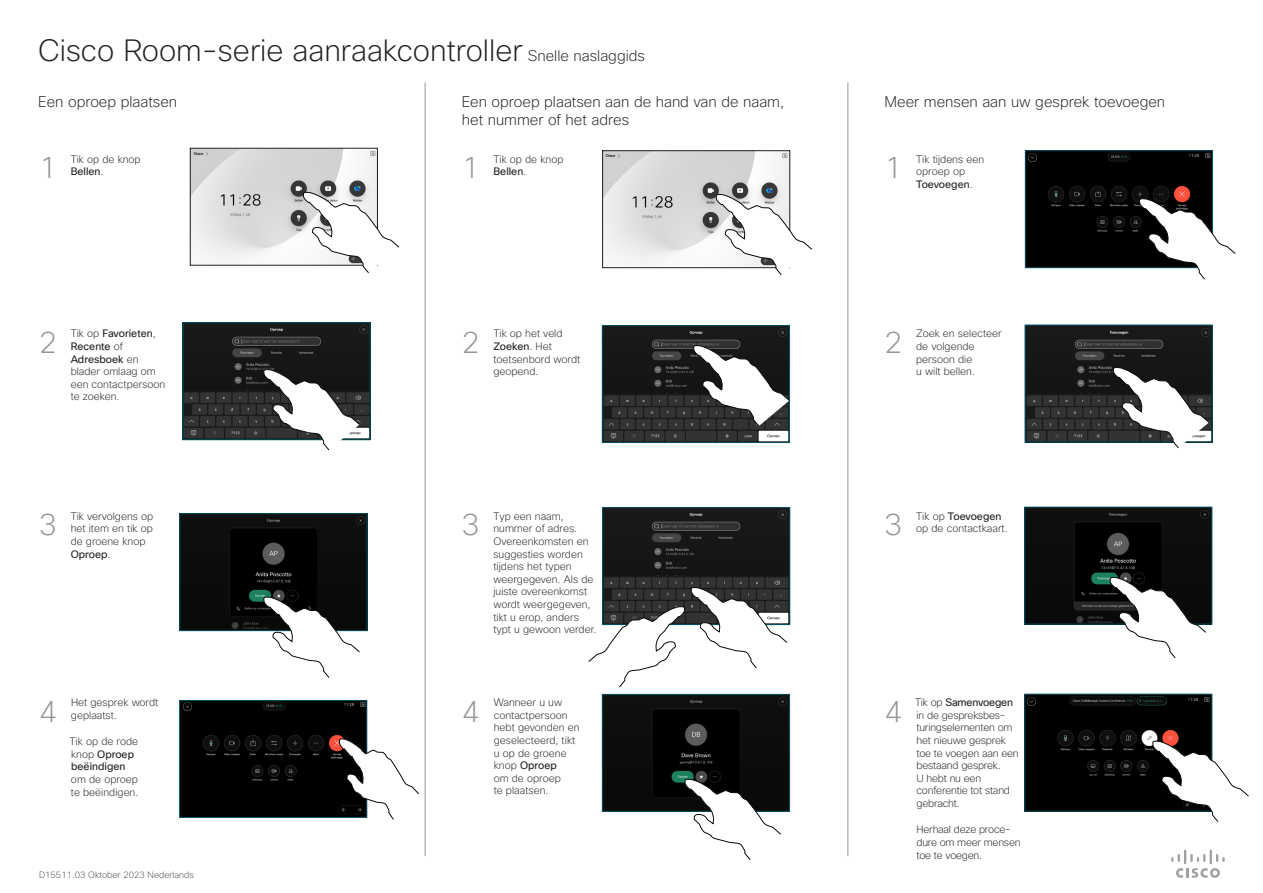
<style>
.page{position:relative;width:1263px;height:893px;background:#fff}
.page>*{position:absolute;margin:0;border:0;box-sizing:border-box;transform-origin:0 0}
.Subhead1{font:200 30px "Cisco Sans";color:#231f20}
.t1{font:200 30px "Cisco Sans";color:#939598}
.Subhead1-2{font:200 15px/18px "Cisco Sans";color:#231f20}
.CartoonAnnotation{font:200 10.5px/12.6px "Cisco Sans";color:#231f20}
.CartoonAnnotation-2{font:200 10.5px/12.6px "Cisco Sans";letter-spacing:-.02em;color:#231f20}
.t2{font:200 9px "Cisco Sans";color:#4b4c4d}
.s1{font-size:15px}
.s2{font-weight:400}
</style>
<div class="page">
<img style="left:182px;top:702px;width:183px;height:113px">
<div style="left:180px;top:700px;width:187px;height:117px;border:1px solid #005467"></div>
<img style="left:192px;top:150px;width:183px;height:113px">
<div style="left:190px;top:148px;width:187px;height:117px;border:1px solid #231f20"></div>
<svg style="left:303px;top:192px;width:96px;height:81px"></svg>
<img style="left:182px;top:516px;width:183px;height:113px">
<div style="left:180px;top:514px;width:187px;height:117px;border:1px solid #005467"></div>
<svg style="left:263px;top:596px;width:97px;height:82px"></svg>
<svg style="left:339px;top:723px;width:80px;height:97px"></svg>
<img style="left:185px;top:325px;width:183px;height:113px">
<div style="left:183px;top:323px;width:187px;height:117px;border:1px solid #005467"></div>
<svg style="left:263px;top:369px;width:97px;height:81px"></svg>
<img style="left:604px;top:696px;width:184px;height:113px">
<div style="left:602px;top:694px;width:188px;height:117px;border:1px solid #005467"></div>
<img style="left:604px;top:153px;width:184px;height:112px">
<div style="left:602px;top:151px;width:188px;height:117px;border:1px solid #231f20"></div>
<svg style="left:716px;top:194px;width:96px;height:81px"></svg>
<img style="left:604px;top:510px;width:184px;height:113px">
<div style="left:602px;top:508px;width:188px;height:117px;border:1px solid #005467"></div>
<svg style="left:691px;top:587px;width:96px;height:81px"></svg>
<svg style="left:588px;top:606px;width:97px;height:81px"></svg>
<img style="left:604px;top:327px;width:183px;height:114px">
<div style="left:602px;top:325px;width:187px;height:118px;border:1px solid #005467"></div>
<svg style="left:693px;top:345px;width:97px;height:81px"></svg>
<img style="left:1027px;top:153px;width:183px;height:113px">
<div style="left:1025px;top:151px;width:187px;height:117px;border:1px solid #005467"></div>
<img style="left:1027px;top:696px;width:183px;height:113px">
<div style="left:1025px;top:694px;width:187px;height:117px;border:1px solid #005467"></div>
<svg style="left:1139px;top:198px;width:97px;height:81px"></svg>
<img style="left:1027px;top:509px;width:183px;height:113px">
<div style="left:1025px;top:507px;width:187px;height:117px;border:1px solid #005467"></div>
<svg style="left:1110px;top:577px;width:96px;height:81px"></svg>
<img style="left:1027px;top:327px;width:183px;height:113px">
<div style="left:1025px;top:325px;width:187px;height:117px;border:1px solid #005467"></div>
<svg style="left:1113px;top:367px;width:96px;height:81px"></svg>
<hr style="left:425px;top:82px;width:1px;height:774px;background:#939598">
<hr style="left:847px;top:82px;width:1px;height:774px;background:#939598">
<svg style="left:1171px;top:849px;width:54px;height:29px"></svg>
<svg style="left:685px;top:778px;width:96px;height:82px"></svg>
<svg style="left:1152px;top:740px;width:97px;height:82px"></svg>
<h1 class="Subhead1" style="left:38px;top:31px;width:608px">Cisco Room-serie aanraakcontroller <span class="s1">Snelle naslaggids</span></h1>
<h1 class="Subhead1-2" style="left:38px;top:93px;width:140px">Een oproep plaatsen</h1>
<h1 class="Subhead1-2" style="left:884px;top:93px;width:282px">Meer mensen aan uw gesprek toevoegen</h1>
<h1 class="Subhead1-2" style="left:462px;top:93px;width:324px">Een oproep plaatsen aan de hand van de naam, het nummer of het adres</h1>
<p class="t1" style="left:39px;top:149px;width:20px">1</p>
<p class="CartoonAnnotation" style="left:71px;top:153px;width:72px">Tik op de knop<br><span class="s2">Bellen</span>.</p>
<p class="t1" style="left:462px;top:149px;width:19px">1</p>
<p class="CartoonAnnotation" style="left:493px;top:153px;width:72px">Tik op de knop<br><span class="s2">Bellen</span>.</p>
<p class="t1" style="left:884px;top:149px;width:19px">1</p>
<p class="CartoonAnnotation" style="left:916px;top:153px;width:70px">Tik tijdens een oproep op<br><span class="s2">Toevoegen</span>.</p>
<p class="t1" style="left:39px;top:323px;width:20px">2</p>
<p class="CartoonAnnotation" style="left:71px;top:327px;width:96px">Tik op <span class="s2">Favorieten</span>,<br><span class="s2">Recente</span> of<br><span class="s2">Adresboek</span> en blader omlaag om een contactpersoon te zoeken.</p>
<p class="t1" style="left:462px;top:323px;width:19px">2</p>
<p class="CartoonAnnotation" style="left:493px;top:327px;width:88px">Tik op het veld<br><span class="s2">Zoeken</span>. Het toetsenbord wordt geopend.</p>
<p class="t1" style="left:884px;top:323px;width:19px">2</p>
<p class="CartoonAnnotation" style="left:916px;top:327px;width:87px">Zoek en selecteer de volgende persoon die<br>u wilt bellen.</p>
<p class="t1" style="left:39px;top:506px;width:20px">3</p>
<p class="CartoonAnnotation" style="left:71px;top:510px;width:84px">Tik vervolgens op het item en tik op de groene knop<br><span class="s2">Oproep</span>.</p>
<p class="t1" style="left:462px;top:505px;width:19px">3</p>
<p class="CartoonAnnotation" style="left:493px;top:510px;width:105px">Typ een naam, nummer of adres.<br>Overeenkomsten en suggesties worden tijdens het typen weergegeven. Als de juiste overeenkomst wordt weergegeven, tikt u erop, anders typt u gewoon verder.</p>
<p class="t1" style="left:884px;top:505px;width:19px">3</p>
<p class="CartoonAnnotation" style="left:916px;top:510px;width:93px">Tik op <span class="s2">Toevoegen </span>op de contactkaart.</p>
<p class="t1" style="left:462px;top:692px;width:19px">4</p>
<p class="CartoonAnnotation-2" style="left:915px;top:696px;width:105px">Tik op <span class="s2">Samenvoegen </span>in de gespreksbes&shy;turingselementen om het nieuwe gesprek toe te voegen aan een bestaand gesprek.<br>U hebt nu een conferentie tot stand gebracht.</p>
<p class="CartoonAnnotation-2" style="left:916px;top:823px;width:106px">Herhaal deze proce&shy;dure om meer mensen toe te voegen.</p>
<p class="t1" style="left:39px;top:692px;width:20px">4</p>
<p class="CartoonAnnotation" style="left:494px;top:696px;width:87px">Wanneer u uw contactpersoon hebt gevonden en geselecteerd, tikt u op de groene knop <span class="s2">Oproep<br></span>om de oproep<br>te plaatsen.</p>
<p class="CartoonAnnotation" style="left:71px;top:696px;width:89px">Het gesprek wordt geplaatst.</p>
<p class="CartoonAnnotation" style="left:70px;top:735px;width:70px">Tik op de rode knop <span class="s2">Oproep beëindigen </span>om de oproep te beëindigen.</p>
<p class="t1" style="left:884px;top:692px;width:19px">4</p>
<p class="t2" style="left:39px;top:869px;width:156px">D15511.03 Oktober 2023 Nederlands</p>
</div>
